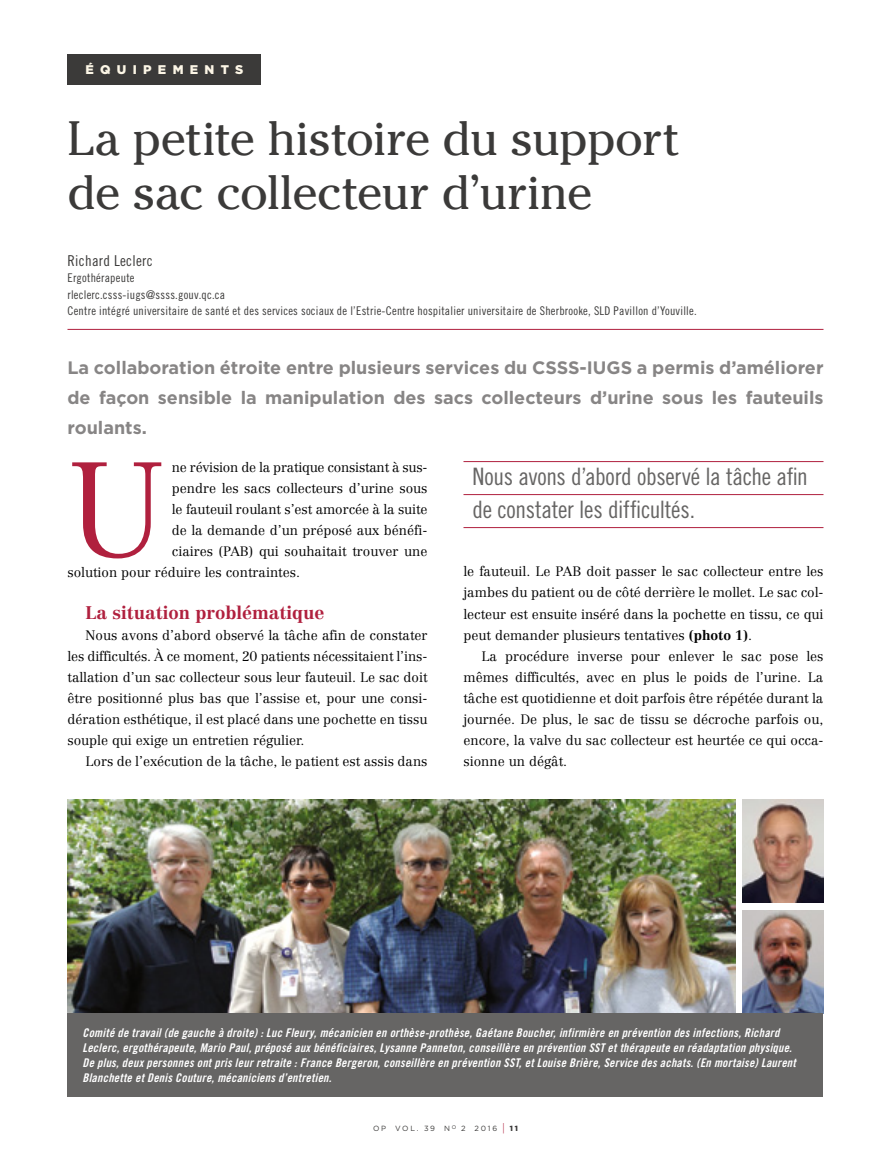
<style>
.page{position:relative;width:891px;height:1161px;background:#fff}
.page>*{position:absolute;margin:0;border:0;box-sizing:border-box;transform-origin:0 0}
.t1{font:300 132px "Centennial";color:#b0203e}
.t2{font:48px/54px "Cheltenham";letter-spacing:-.015em;color:#3b3a39}
.t3{font:24px/33px "Trade Gothic LT Pro Cn 18";letter-spacing:-.015em;color:#666564}
.t4{font:700 18px/30px "Gotham";color:#878585;text-align:justify}
.t5{font:700 18px "Centennial";color:#b0203e}
.t6{font:15px "Trade Gothic LT Pro Cn 18";letter-spacing:.02em;color:#3b3a39}
.t7{font:300 13.5px/21px "Centennial";color:#000;text-align:justify}
.t8{font:900 12.6px "Gotham";letter-spacing:.5em;color:#fcf6e6}
.t9{font:12px/15px "Trade Gothic LT Pro Bd Cn 20 Obl";letter-spacing:.02em;color:#fff}
.t10{font:12px/16.5px "Trade Gothic LT Pro Cn 18";letter-spacing:.02em;color:#3b3a39}
.t11{font:7.5px "Gotham";letter-spacing:.225em;color:#3b3a39}
.s1{font-weight:700}
.s2{font-size:11.25px;color:#b0203e}
.s3{font-weight:900}
</style>
<div class="page">
<img style="left:742px;top:910px;width:82px;height:103px">
<div style="left:68px;top:54px;width:193px;height:30px;background:#3b3a39"></div>
<hr style="left:68px;top:329px;width:756px;height:1px;background:#b0203e">
<hr style="left:464px;top:461px;width:360px;height:1px;background:#b0203e">
<hr style="left:464px;top:494px;width:360px;height:1px;background:#b0203e">
<hr style="left:464px;top:527px;width:360px;height:1px;background:#b0203e">
<img style="left:68px;top:799px;width:667px;height:214px">
<img style="left:742px;top:799px;width:81px;height:104px">
<div style="left:68px;top:1013px;width:756px;height:83px;background:#666564"></div>
<p class="t8" style="left:86px;top:60px;width:159px">ÉQUIPEMENTS</p>
<h2 class="t2" style="left:68px;top:111px;width:614px">La petite histoire du support de sac collecteur d’urine</h2>
<p class="t6" style="left:68px;top:251px;width:87px">Richard Leclerc</p>
<p class="t10" style="left:68px;top:269px;width:631px">Ergothérapeute<br>rleclerc.csss-iugs@ssss.gouv.qc.ca<br>Centre intégré universitaire de santé et des services sociaux de l’Estrie-Centre hospitalier universitaire de Sherbrooke, SLD Pavillon d’Youville.</p>
<h3 class="t4" style="left:68px;top:353px;width:758px">La collaboration étroite entre plusieurs services du CSSS-IUGS a permis d’améliorer de façon sensible la manipulation des sacs collecteurs d’urine sous les fauteuils roulants.</h3>
<p class="t7" style="left:172px;top:457px;width:257px">ne révision de la pratique consistant à sus-</p>
<p class="t7" style="left:172px;top:478px;width:257px">pendre les sacs collecteurs d’urine sous</p>
<p class="t7" style="left:172px;top:499px;width:257px">le fauteuil roulant s’est amorcée à la suite</p>
<p class="t7" style="left:172px;top:520px;width:257px">de la demande d’un préposé aux bénéfi-</p>
<p class="t7" style="left:172px;top:541px;width:257px">ciaires (PAB) qui souhaitait trouver une</p>
<p class="t7" style="left:68px;top:562px;width:234px">solution pour réduire les contraintes.</p>
<h3 class="t5" style="left:86px;top:602px;width:241px">La situation problématique</h3>
<p class="t7" style="left:68px;top:625px;width:362px;text-indent:18px">Nous avons d’abord observé la tâche afin de constater les difficultés. À ce moment, 20 patients nécessitaient l’ins&shy;tallation d’un sac collecteur sous leur fauteuil. Le sac doit être positionné plus bas que l’assise et, pour une consi&shy;dération esthétique, il est placé dans une pochette en tissu souple qui exige un entretien régulier.</p>
<p class="t7" style="left:86px;top:751px;width:344px">Lors de l’exécution de la tâche, le patient est assis dans</p>
<h1 class="t1" style="left:68px;top:431px;width:97px">U</h1>
<h3 class="t3" style="left:472px;top:460px;width:337px">Nous avons d’abord observé la tâche afin de constater les difficultés.</h3>
<p class="t7" style="left:464px;top:561px;width:362px">le fauteuil. Le PAB doit passer le sac collecteur entre les jambes du patient ou de côté derrière le mollet. Le sac col&shy;lecteur est ensuite inséré dans la pochette en tissu, ce qui peut demander plusieurs tentatives <span class="s1">(photo 1)</span>.</p>
<p class="t7" style="left:464px;top:645px;width:362px;text-indent:18px">La procédure inverse pour enlever le sac pose les mêmes difficultés, avec en plus le poids de l’urine. La tâche est quotidienne et doit parfois être répétée durant la journée. De plus, le sac de tissu se décroche parfois ou, encore, la valve du sac collecteur est heurtée ce qui occa&shy;sionne un dégât.</p>
<p class="t9" style="left:82px;top:1025px;width:715px">Comité de travail (de gauche à droite) : Luc Fleury, mécanicien en orthèse-prothèse, Gaétane Boucher, infirmière en prévention des infections, Richard Leclerc, ergothérapeute, Mario Paul, préposé aux bénéficiaires, Lysanne Panneton, conseillère en prévention SST et thérapeute en réadaptation physique.<br>De plus, deux personnes ont pris leur retraite : France Bergeron, conseillère en prévention SST, et Louise Brière, Service des achats. (En mortaise) Laurent Blanchette et Denis Couture, mécaniciens d’entretien.</p>
<p class="t11" style="left:373px;top:1124px;width:146px">OP VOL. 39 N<sup>O</sup> 2 2016 <span class="s2">|</span> <span class="s3">11</span></p>
</div>
